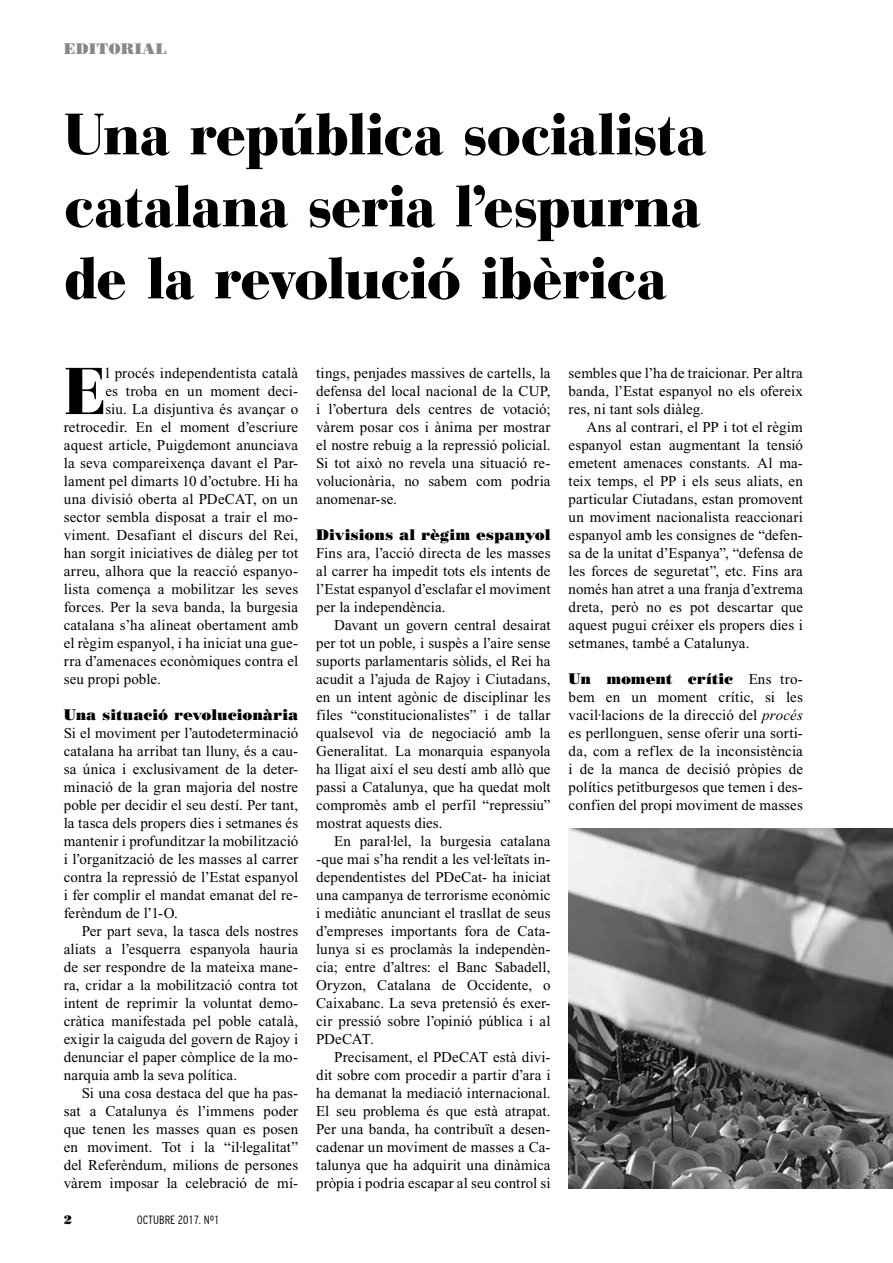
<style>
.page{position:relative;width:893px;height:1263px;background:#fff}
.page>*{position:absolute;margin:0;border:0;box-sizing:border-box;transform-origin:0 0}
.t1{font:68.1px "Cg Bauer Bodoni Bl";color:#000}
.t2{font:60px/72px "Cg Bauer Bodoni Bl";letter-spacing:-.005em;color:#000;text-align:justify}
.t3{font:15px/18px "Times New Roman";letter-spacing:.005em;color:#000;text-align:justify}
.t4{font:15px "Cg Poster Bodoni";color:#000}
.t5{font:15px "Cg Poster Bodoni";letter-spacing:.025em;color:#87888a}
.t6{font:300 condensed 12px "Civica 03";color:#000}
.t7{font:12px "Cg Poster Bodoni";color:#000}
.s1{font-family:"Times New Roman"}
.s2{font-style:italic}
</style>
<div class="page">
<img style="left:569px;top:828px;width:324px;height:360px">
<p class="t5" style="left:64px;top:40px;width:104px">EDITORIAL</p>
<h2 class="t2" style="left:64px;top:98px;width:644px">Una república socialista catalana seria l’espurna de la revolució ibèrica</h2>
<h1 class="t1" style="left:64px;top:349px;width:43px">E</h1>
<p class="t3" style="left:105px;top:364px;width:194px">l procés independentista català</p>
<p class="t3" style="left:105px;top:382px;width:194px">es troba en un moment deci-</p>
<p class="t3" style="left:105px;top:400px;width:194px">siu. La disjuntiva és avançar o</p>
<p class="t3" style="left:64px;top:418px;width:236px">retrocedir. En el moment d’escriure</p>
<p class="t3" style="left:64px;top:436px;width:236px">aquest article, Puigdemont anunciava</p>
<p class="t3" style="left:64px;top:454px;width:236px">la seva compareixença davant el Par-</p>
<p class="t3" style="left:64px;top:472px;width:236px">lament pel dimarts 10 d’octubre. Hi ha</p>
<p class="t3" style="left:64px;top:490px;width:236px">una divisió oberta al PDeCAT, on un</p>
<p class="t3" style="left:64px;top:508px;width:236px">sector sembla disposat a trair el mo-</p>
<p class="t3" style="left:64px;top:526px;width:236px">viment. Desafiant el discurs del Rei,</p>
<p class="t3" style="left:64px;top:544px;width:236px">han sorgit iniciatives de diàleg per tot</p>
<p class="t3" style="left:64px;top:562px;width:236px">arreu, alhora que la reacció espanyo-</p>
<p class="t3" style="left:64px;top:580px;width:236px">lista comença a mobilitzar les seves</p>
<p class="t3" style="left:64px;top:598px;width:236px">forces. Per la seva banda, la burgesia</p>
<p class="t3" style="left:64px;top:616px;width:236px">catalana s’ha alineat obertament amb</p>
<p class="t3" style="left:64px;top:634px;width:236px">el règim espanyol, i ha iniciat una gue-</p>
<p class="t3" style="left:64px;top:652px;width:236px">rra d’amenaces econòmiques contra el</p>
<p class="t3" style="left:64px;top:670px;width:99px">seu propi poble.</p>
<p class="t4" style="left:64px;top:706px;width:236px">Una situació revolucionària</p>
<p class="t3" style="left:64px;top:724px;width:236px">Si el moviment per l’autodeterminació catalana ha arribat tan lluny, és a cau&shy;sa única i exclusivament de la deter&shy;minació de la gran majoria del nostre poble per decidir el seu destí. Per tant, la tasca dels propers dies i setmanes és mantenir i profunditzar la mobilització i l’organització de les masses al carrer contra la repressió de l’Estat espanyol i fer complir el mandat emanat del re&shy;ferèndum de l’1-O.</p>
<p class="t3" style="left:64px;top:922px;width:236px;text-indent:18px">Per part seva, la tasca dels nostres aliats a l’esquerra espanyola hauria de ser respondre de la mateixa mane&shy;ra, cridar a la mobilització contra tot intent de reprimir la voluntat demo&shy;cràtica manifestada pel poble català, exigir la caiguda del govern de Rajoy i denunciar el paper còmplice de la mo&shy;narquia amb la seva política.</p>
<p class="t3" style="left:64px;top:1084px;width:236px;text-indent:18px">Si una cosa destaca del que ha pas&shy;sat a Catalunya és l’immens poder que tenen les masses quan es posen en moviment. Tot i la “il·legalitat” del Referèndum, milions de persones vàrem imposar la celebració de mí-</p>
<p class="t7" style="left:64px;top:1212px;width:10px">2</p>
<p class="t6" style="left:137px;top:1213px;width:84px">OCTUBRE 2017. Nº1</p>
<p class="t3" style="left:316px;top:364px;width:236px">tings, penjades massives de cartells, la defensa del local nacional de la CUP, i l’obertura dels centres de votació; vàrem posar cos i ànima per mostrar el nostre rebuig a la repressió policial.<br>Si tot això no revela una situació re&shy;volucionària, no sabem com podria anomenar-se.</p>
<p class="t4" style="left:316px;top:526px;width:236px">Divisions al règim espanyol</p>
<p class="t3" style="left:316px;top:544px;width:236px">Fins ara, l’acció directa de les masses al carrer ha impedit tots els intents de l’Estat espanyol d’esclafar el moviment per la independència.</p>
<p class="t3" style="left:316px;top:616px;width:236px;text-indent:18px">Davant un govern central desairat per tot un poble, i suspès a l’aire sense suports parlamentaris sòlids, el Rei ha acudit a l’ajuda de Rajoy i Ciutadans, en un intent agònic de disciplinar les files “constitucionalistes” i de tallar qualsevol via de negociació amb la Generalitat. La monarquia espanyola ha lligat així el seu destí amb allò que passi a Catalunya, que ha quedat molt compromès amb el perfil “repressiu” mostrat aquests dies.</p>
<p class="t3" style="left:316px;top:832px;width:236px;text-indent:18px">En paral·lel, la burgesia catalana -que mai s’ha rendit a les vel·leïtats in&shy;dependentistes del PDeCat- ha iniciat una campanya de terrorisme econòmic i mediàtic anunciant el trasllat de seus d’empreses importants fora de Cata&shy;lunya si es proclamàs la independèn&shy;cia; entre d’altres: el Banc Sabadell, Oryzon, Catalana de Occidente, o Caixabanc. La seva pretensió és exer&shy;cir pressió sobre l’opinió pública i al PDeCAT.</p>
<p class="t3" style="left:316px;top:1048px;width:236px;text-indent:18px">Precisament, el PDeCAT està divi&shy;dit sobre com procedir a partir d’ara i ha demanat la mediació internacional.<br>El seu problema és que està atrapat.<br>Per una banda, ha contribuït a desen&shy;cadenar un moviment de masses a Ca&shy;talunya que ha adquirit una dinàmica pròpia i podria escapar al seu control si</p>
<p class="t3" style="left:569px;top:364px;width:236px">sembles que l’ha de traicionar. Per altra banda, l’Estat espanyol no els ofereix res, ni tant sols diàleg.</p>
<p class="t3" style="left:569px;top:418px;width:236px;text-indent:18px">Ans al contrari, el PP i tot el règim espanyol estan augmentant la tensió emetent amenaces constants. Al ma&shy;teix temps, el PP i els seus aliats, en particular Ciutadans, estan promovent un moviment nacionalista reaccionari espanyol amb les consignes de “defen&shy;sa de la unitat d’Espanya”, “defensa de les forces de seguretat”, etc. Fins ara només han atret a una franja d’extrema dreta, però no es pot descartar que aquest pugui créixer els propers dies i setmanes, també a Catalunya.</p>
<p class="t4" style="left:569px;top:670px;width:236px">Un moment crític <span class="s1">Ens tro-</span></p>
<p class="t3" style="left:569px;top:688px;width:236px">bem en un moment crític, si les vacil·lacions de la direcció del <span class="s2">procés </span>es perllonguen, sense oferir una sorti&shy;da, com a reflex de la inconsistència i de la manca de decisió pròpies de polítics petitburgesos que temen i des&shy;confien del propi moviment de masses</p>
</div>
